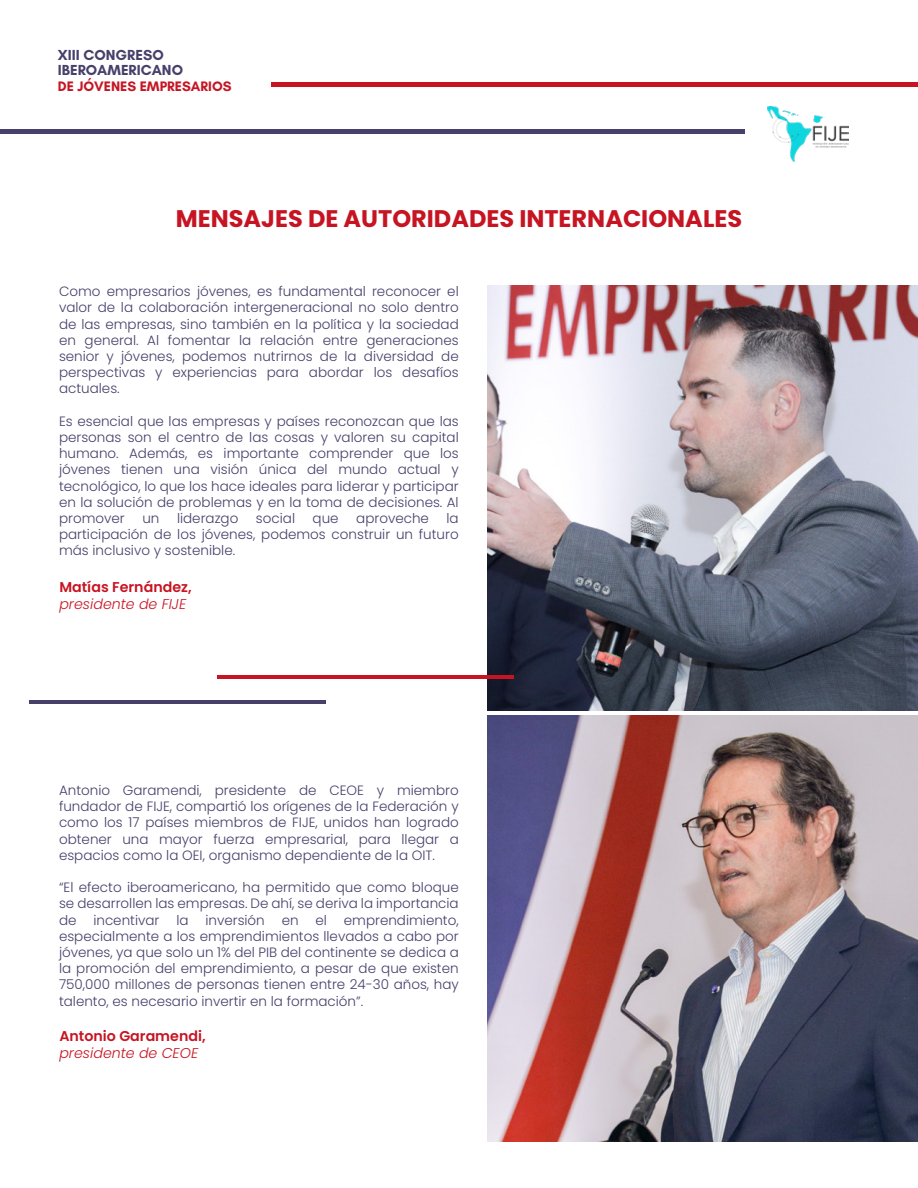
<style>
.page{position:relative;width:918px;height:1188px;background:#fff}
.page>*{position:absolute;margin:0;border:0;box-sizing:border-box;transform-origin:0 0}
.t1{font:700 24px "Poppins";color:#c71422}
.t2{font:700 14.85px/15.1px "Glacial Indifference";color:#47406b}
.t3{font:600 14.25px "Poppins";color:#c71422}
.t4{font:italic 300 14.25px "Poppins";color:#c71422}
.t5{font:700 13.95px "Glacial Indifference";color:#c61623}
.t6{font:300 13.5px/16.2px "Poppins";color:#47406b;text-align:justify}
</style>
<div class="page">
<img style="left:487px;top:285px;width:431px;height:426px">
<img style="left:487px;top:715px;width:431px;height:426px">
<img style="left:768px;top:106px;width:81px;height:56px">
<hr style="left:272px;top:82px;width:646px;height:4px;background:#c71422">
<hr style="left:0;top:129px;width:744px;height:4px;background:#47406b">
<hr style="left:30px;top:700px;width:296px;height:4px;background:#47406b">
<hr style="left:218px;top:676px;width:296px;height:3px;background:#c71422">
<p class="t2" style="left:58px;top:47px;width:127px">XIII CONGRESO<br>IBEROAMERICANO</p>
<p class="t5" style="left:58px;top:77px;width:175px">DE JÓVENES EMPRESARIOS</p>
<h1 class="t1" style="left:176px;top:205px;width:568px">MENSAJES DE AUTORIDADES INTERNACIONALES</h1>
<p class="t6" style="left:59px;top:283px;width:401px">Como empresarios jóvenes, es fundamental reconocer el valor de la colaboración intergeneracional no solo dentro de las empresas, sino también en la política y la sociedad en general. Al fomentar la relación entre generaciones senior y jóvenes, podemos nutrirnos de la diversidad de perspectivas y experiencias para abordar los desafíos actuales.</p>
<p class="t6" style="left:59px;top:413px;width:401px">Es esencial que las empresas y países reconozcan que las personas son el centro de las cosas y valoren su capital humano. Además, es importante comprender que los jóvenes tienen una visión única del mundo actual y tecnológico, lo que los hace ideales para liderar y participar en la solución de problemas y en la toma de decisiones. Al promover</p>
<p class="t6" style="left:142px;top:510px;width:19px">un</p>
<p class="t6" style="left:177px;top:510px;width:63px">liderazgo</p>
<p class="t6" style="left:256px;top:510px;width:41px">social</p>
<p class="t6" style="left:313px;top:510px;width:28px">que</p>
<p class="t6" style="left:356px;top:510px;width:74px">aproveche</p>
<p class="t6" style="left:59px;top:510px;width:401px;text-indent:388px">la participación de los jóvenes, podemos construir un futuro más inclusivo y sostenible.</p>
<p class="t3" style="left:59px;top:579px;width:134px">Matías Fernández,</p>
<p class="t4" style="left:59px;top:596px;width:128px">presidente de FIJE</p>
<p class="t6" style="left:59px;top:782px;width:401px">Antonio Garamendi, presidente de CEOE y miembro fundador de FIJE, compartió los orígenes de la Federación y como los 17 países miembros de FIJE, unidos han logrado obtener una mayor fuerza empresarial, para llegar a espacios como la OEI, organismo dependiente de la OIT.</p>
<p class="t6" style="left:59px;top:880px;width:401px">“El efecto iberoamericano, ha permitido que como bloque se desarrollen las empresas. De ahí, se deriva la importancia de incentivar la inversión en el emprendimiento, especialmente a los emprendimientos llevados a cabo por jóvenes, ya que solo un 1% del PIB del continente se dedica a la promoción del emprendimiento, a pesar de que existen 750,000 millones de personas tienen entre 24-30 años, hay talento, es necesario invertir en la formación”.</p>
<p class="t3" style="left:59px;top:1028px;width:148px">Antonio Garamendi,</p>
<p class="t4" style="left:59px;top:1045px;width:140px">presidente de CEOE</p>
</div>
